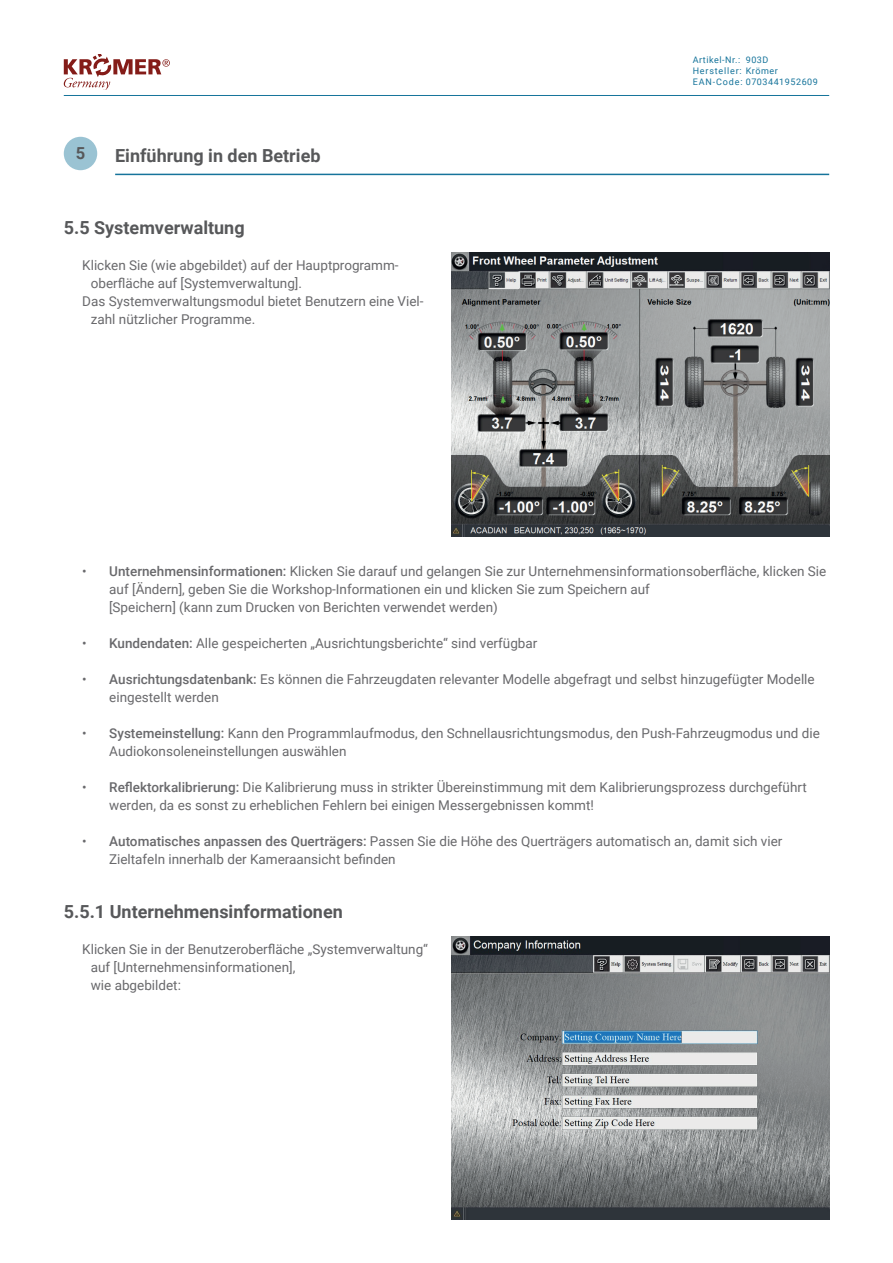
<style>
.page{position:relative;width:893px;height:1263px;background:#fff}
.page>*{position:absolute;margin:0;border:0;box-sizing:border-box;transform-origin:0 0}
.t1{font:700 18px "Roboto";color:#57585a}
.t2{font:700 16.5px "Roboto";color:#57585a}
.t3{font:13.5px/18px "Roboto";color:#69696c}
.t4{font:9px/10.8px "Roboto";letter-spacing:.06em;color:#16749b}
.s1{font-weight:500}
</style>
<div class="page">
<svg style="left:64px;top:54px;width:106px;height:36px"></svg>
<hr style="left:64px;top:95px;width:765px;height:1px;background:#16749b">
<hr style="left:115px;top:174px;width:714px;height:1px;background:#16749b">
<div style="left:64px;top:137px;width:33px;height:33px;background:#9ac3d3;border-radius:50%"></div>
<img style="left:451px;top:252px;width:378px;height:285px">
<img style="left:451px;top:936px;width:378px;height:284px">
<p class="t2" style="left:76px;top:142px;width:11px">5</p>
<h1 class="t1" style="left:115px;top:143px;width:207px">Einführung in den Betrieb</h1>
<h1 class="t1" style="left:64px;top:215px;width:182px">5.5 Systemverwaltung</h1>
<p class="t3" style="left:82px;top:256px;width:318px">Klicken Sie (wie abgebildet) auf der Hauptprogramm-</p>
<p class="t3" style="left:91px;top:274px;width:213px">oberfläche auf [Systemverwaltung].</p>
<p class="t3" style="left:82px;top:292px;width:343px">Das Systemverwaltungsmodul bietet Benutzern eine Viel-</p>
<p class="t3" style="left:91px;top:310px;width:166px">zahl nützlicher Programme.</p>
<p class="t4" style="left:693px;top:54px;width:127px">Artikel-Nr.:<br>Hersteller: Krömer<br>EAN-Code: 0703441952609</p>
<p class="t4" style="left:746px;top:54px;width:24px">903D</p>
<p class="t3" style="left:109px;top:562px;width:719px;text-indent:-27px">• <span class="s1">Unternehmensinformationen:</span> Klicken Sie darauf und gelangen Sie zur Unternehmensinformationsoberfläche, klicken Sie auf [Ändern], geben Sie die Workshop-Informationen ein und klicken Sie zum Speichern auf<br>[Speichern] (kann zum Drucken von Berichten verwendet werden)</p>
<p class="t3" style="left:82px;top:634px;width:457px">• <span class="s1">Kundendaten:</span> Alle gespeicherten „Ausrichtungsberichte“ sind verfügbar</p>
<p class="t3" style="left:109px;top:670px;width:707px;text-indent:-27px">• <span class="s1">Ausrichtungsdatenbank:</span> Es können die Fahrzeugdaten relevanter Modelle abgefragt und selbst hinzugefügter Modelle eingestellt werden</p>
<p class="t3" style="left:109px;top:724px;width:712px;text-indent:-27px">• <span class="s1">Systemeinstellung:</span> Kann den Programmlaufmodus, den Schnellausrichtungsmodus, den Push-Fahrzeugmodus und die<br>Audiokonsoleneinstellungen auswählen</p>
<p class="t3" style="left:109px;top:778px;width:699px;text-indent:-27px">• <span class="s1">Reflektorkalibrierung:</span> Die Kalibrierung muss in strikter Übereinstimmung mit dem Kalibrierungsprozess durchgeführt werden, da es sonst zu erheblichen Fehlern bei einigen Messergebnissen kommt!</p>
<p class="t3" style="left:109px;top:832px;width:675px;text-indent:-27px">• <span class="s1">Automatisches anpassen des Querträgers:</span> Passen Sie die Höhe des Querträgers automatisch an, damit sich vier<br>Zieltafeln innerhalb der Kameraansicht befinden</p>
<h1 class="t1" style="left:64px;top:899px;width:281px">5.5.1 Unternehmensinformationen</h1>
<p class="t3" style="left:91px;top:940px;width:339px;text-indent:-9px">Klicken Sie in der Benutzeroberfläche „Systemverwaltung“ auf [Unternehmensinformationen],<br>wie abgebildet:</p>
</div>
